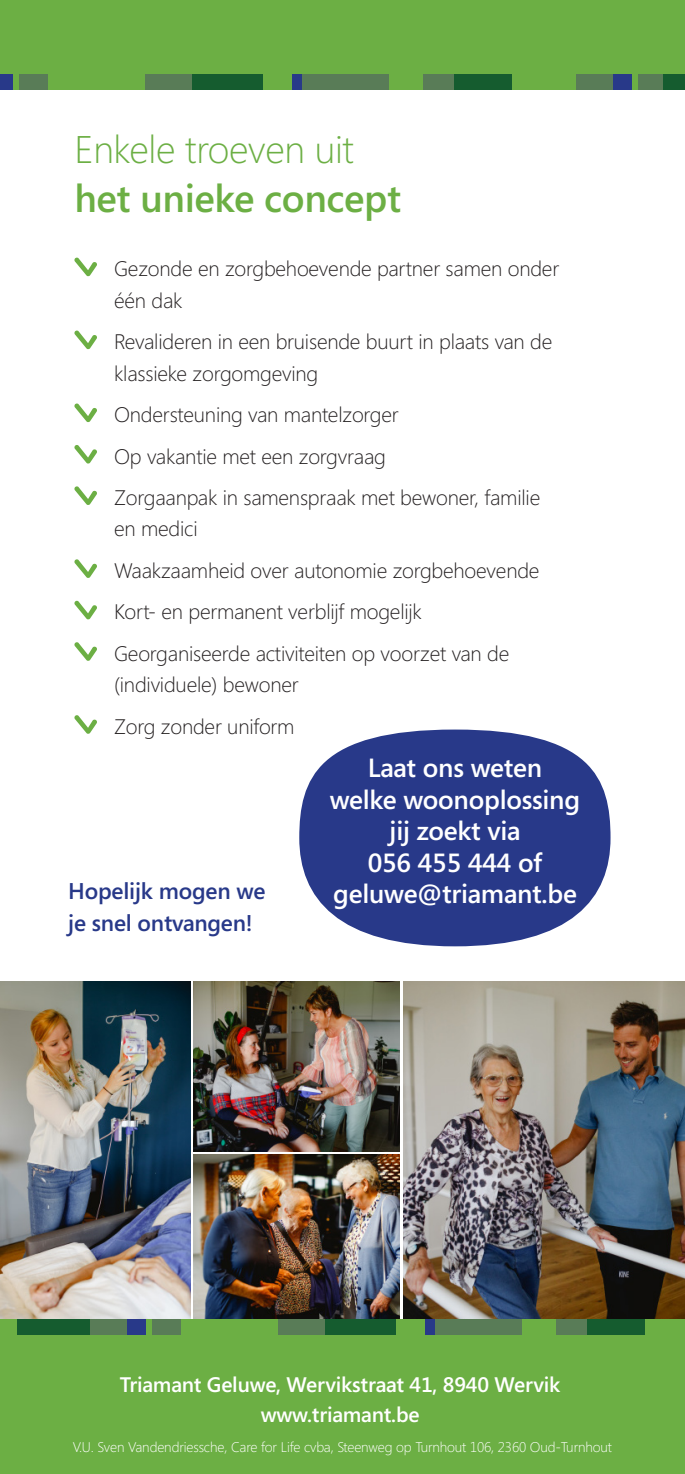
<style>
.page{position:relative;width:685px;height:1474px;background:#fff}
.page>*{position:absolute;margin:0;border:0;box-sizing:border-box;transform-origin:0 0}
.t1{font:300 38.5px "Segoe";letter-spacing:-.01em;color:#6caf44}
.t2{font:600 38.5px "Segoe";letter-spacing:-.01em;color:#6caf44}
.t3{font:600 26.25px/31.5px "Segoe";letter-spacing:-.01em;color:#fff;text-align:center}
.t4{font:600 22.75px "Segoe";letter-spacing:-.01em;color:#283989}
.t5{font:300 21px/41.5px "Segoe";letter-spacing:-.01em;color:#231f20}
.t6{font:600 21px/30.6px "Segoe";letter-spacing:-.01em;color:#fff;text-align:center}
.t7{font:300 14px "Segoe";letter-spacing:-.01em;color:#fff}
</style>
<div class="page">
<img style="left:403px;top:981px;width:282px;height:338px">
<img style="left:0;top:981px;width:190px;height:338px">
<img style="left:194px;top:1154px;width:205px;height:165px">
<img style="left:194px;top:981px;width:205px;height:170px">
<div style="left:0;top:1329px;width:685px;height:144px;background:#6caf44"></div>
<div style="left:236px;top:1319px;width:101px;height:15px;background:#597c57"></div>
<div style="left:0;top:1319px;width:26px;height:15px;background:#6caf44"></div>
<div style="left:90px;top:1319px;width:37px;height:15px;background:#597c57"></div>
<div style="left:145px;top:1319px;width:7px;height:15px;background:#6caf44"></div>
<div style="left:17px;top:1319px;width:73px;height:15px;background:#155c2f"></div>
<div style="left:127px;top:1319px;width:18px;height:15px;background:#283989"></div>
<div style="left:152px;top:1319px;width:32px;height:15px;background:#597c57"></div>
<div style="left:556px;top:1319px;width:51px;height:15px;background:#597c57"></div>
<div style="left:645px;top:1319px;width:40px;height:15px;background:#6caf44"></div>
<div style="left:181px;top:1319px;width:96px;height:15px;background:#6caf44"></div>
<div style="left:325px;top:1319px;width:71px;height:15px;background:#155c2f"></div>
<div style="left:474px;top:1319px;width:82px;height:15px;background:#6caf44"></div>
<div style="left:424px;top:1319px;width:11px;height:15px;background:#283989"></div>
<div style="left:396px;top:1319px;width:28px;height:15px;background:#6caf44"></div>
<div style="left:435px;top:1319px;width:86px;height:15px;background:#597c57"></div>
<div style="left:587px;top:1319px;width:58px;height:15px;background:#155c2f"></div>
<div style="left:0;top:0;width:685px;height:89px;background:#6caf44"></div>
<div style="left:103px;top:75px;width:101px;height:15px;background:#597c57"></div>
<div style="left:12px;top:75px;width:7px;height:15px;background:#6caf44"></div>
<div style="left:0;top:75px;width:12px;height:15px;background:#283989"></div>
<div style="left:19px;top:75px;width:32px;height:15px;background:#597c57"></div>
<div style="left:575px;top:75px;width:38px;height:15px;background:#597c57"></div>
<div style="left:423px;top:75px;width:51px;height:15px;background:#597c57"></div>
<div style="left:663px;top:75px;width:22px;height:15px;background:#155c2f"></div>
<div style="left:631px;top:75px;width:7px;height:15px;background:#6caf44"></div>
<div style="left:512px;top:75px;width:63px;height:15px;background:#6caf44"></div>
<div style="left:613px;top:75px;width:18px;height:15px;background:#283989"></div>
<div style="left:638px;top:75px;width:25px;height:15px;background:#597c57"></div>
<div style="left:48px;top:75px;width:96px;height:15px;background:#6caf44"></div>
<div style="left:192px;top:75px;width:71px;height:15px;background:#155c2f"></div>
<div style="left:342px;top:75px;width:81px;height:15px;background:#6caf44"></div>
<div style="left:291px;top:75px;width:11px;height:15px;background:#283989"></div>
<div style="left:263px;top:75px;width:28px;height:15px;background:#6caf44"></div>
<div style="left:302px;top:75px;width:87px;height:15px;background:#597c57"></div>
<div style="left:454px;top:75px;width:58px;height:15px;background:#155c2f"></div>
<svg style="left:74px;top:257px;width:23px;height:19px"></svg>
<svg style="left:74px;top:330px;width:23px;height:19px"></svg>
<svg style="left:74px;top:403px;width:23px;height:19px"></svg>
<svg style="left:74px;top:445px;width:23px;height:18px"></svg>
<svg style="left:74px;top:486px;width:23px;height:19px"></svg>
<svg style="left:74px;top:559px;width:23px;height:19px"></svg>
<svg style="left:74px;top:600px;width:23px;height:19px"></svg>
<svg style="left:74px;top:642px;width:23px;height:19px"></svg>
<svg style="left:74px;top:715px;width:23px;height:18px"></svg>
<div style="left:299px;top:729px;width:311px;height:217px;background:#283989;border-radius:50%"></div>
<h1 class="t1" style="left:74px;top:127px;width:281px">Enkele troeven uit</h1>
<h1 class="t2" style="left:74px;top:176px;width:328px">het unieke concept</h1>
<p class="t5" style="left:114px;top:253px;width:446px;line-height:31.5px">Gezonde en zorgbehoevende partner samen onder één dak</p>
<p class="t5" style="left:114px;top:326px;width:439px;line-height:31.5px">Revalideren in een bruisende buurt in plaats van de klassieke zorgomgeving</p>
<p class="t5" style="left:114px;top:394px;width:427px">Ondersteuning van mantelzorger<br>Op vakantie met een zorgvraag<br>Zorgaanpak in samenspraak met bewoner, familie</p>
<p class="t5" style="left:114px;top:508px;width:427px">en medici<br>Waakzaamheid over autonomie zorgbehoevende Kort- en permanent verblijf mogelijk Georganiseerde activiteiten op voorzet van de</p>
<p class="t5" style="left:114px;top:664px;width:186px">(individuele) bewoner<br>Zorg zonder uniform</p>
<p class="t3" style="left:330px;top:752px;width:252px">Laat ons weten<br>welke woonoplossing jij zoekt via<br>056 455 444 of</p>
<p class="t4" style="left:68px;top:878px;width:199px">Hopelijk mogen we</p>
<p class="t3" style="left:333px;top:878px;width:245px">geluwe@triamant.be</p>
<p class="t4" style="left:68px;top:909px;width:186px">je snel ontvangen!</p>
<p class="t6" style="left:120px;top:1369px;width:442px">Triamant Geluwe, Wervikstraat 41, 8940 Wervik www.triamant.be</p>
<p class="t7" style="left:73px;top:1439px;width:540px">V.U. Sven Vandendriessche, Care for Life cvba, Steenweg op Turnhout 106, 2360 Oud-Turnhout</p>
</div>
